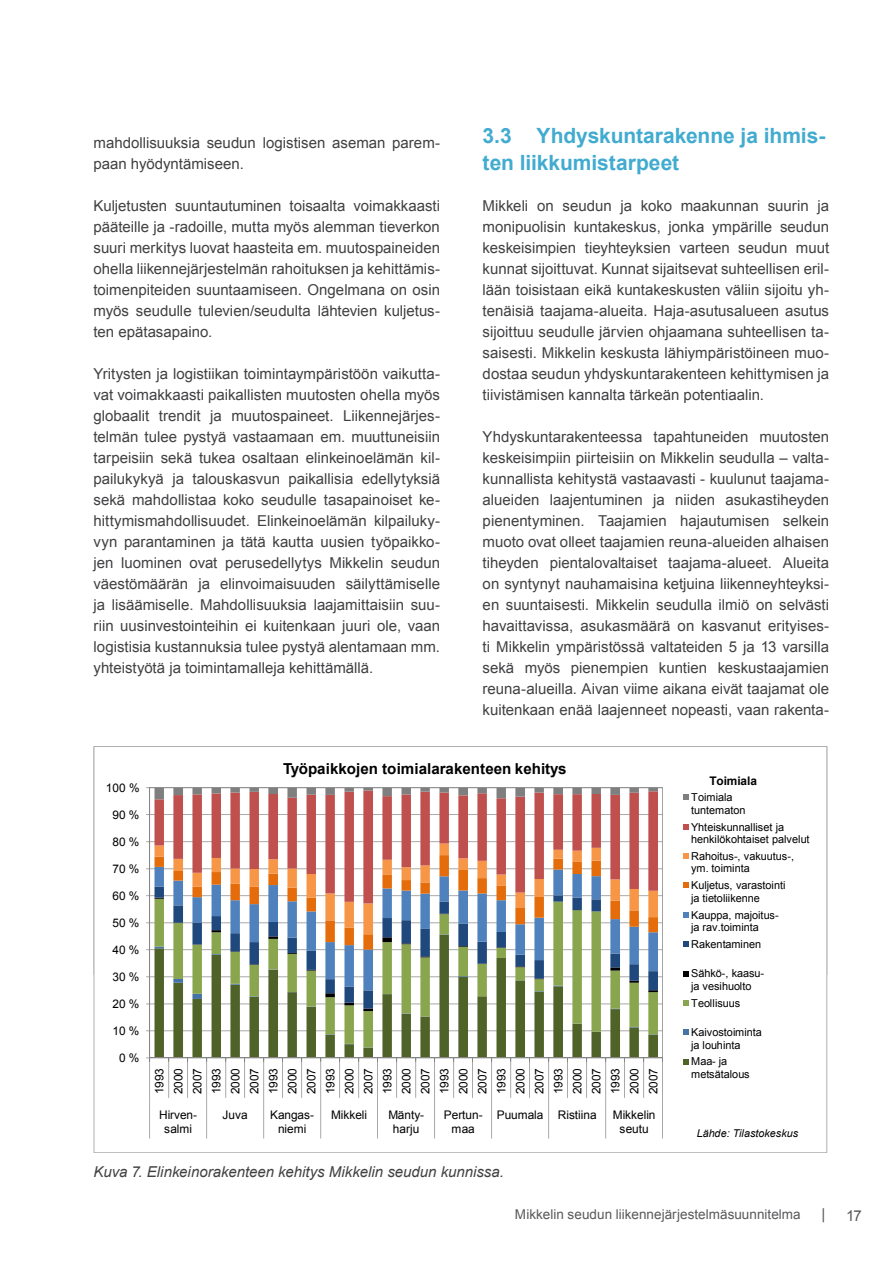
<style>
.page{position:relative;width:893px;height:1263px;background:#fff}
.page>*{position:absolute;margin:0;border:0;box-sizing:border-box;transform-origin:0 0}
.t1{font:700 21px/27px "Arial";letter-spacing:-.005em;color:#41abd0}
.t2{font:700 15.15px "Arial";color:#000}
.t3{font:15px/21px "Arial";color:#414042;text-align:justify}
.t4{font:italic 15px "Arial";color:#414042}
.t5{font:15px "Arial";color:#58595b}
.t6{font:13.5px "Arial";letter-spacing:.005em;color:#58595b}
.t7{font:11.85px/19px "Arial";color:#000;text-align:center}
.t8{font:700 11.85px "Arial";letter-spacing:-.005em;color:#000}
.t9{font:10.95px/12.5px "Arial";color:#000}
.t10{font:italic 10.8px "Arial";letter-spacing:.005em;color:#000}
</style>
<div class="page">
<svg style="left:94px;top:746px;width:733px;height:407px"></svg>
<div style="left:689px;top:1123px;width:126px;height:19px;background:#fff"></div>
<p class="t3" style="left:94px;top:132px;width:348px">mahdollisuuksia seudun logistisen aseman parem&shy;paan hyödyntämiseen.</p>
<p class="t3" style="left:94px;top:195px;width:348px">Kuljetusten suuntautuminen toisaalta voimakkaasti pääteille ja -radoille, mutta myös alemman tieverkon suuri merkitys luovat haasteita em. muutospaineiden ohella liikennejärjestelmän rahoituksen ja kehittämis&shy;toimenpiteiden suuntaamiseen. Ongelmana on osin myös seudulle tulevien/seudulta lähtevien kuljetus&shy;ten epätasapaino.</p>
<p class="t3" style="left:94px;top:363px;width:348px">Yritysten ja logistiikan toimintaympäristöön vaikutta&shy;vat voimakkaasti paikallisten muutosten ohella myös globaalit trendit ja muutospaineet. Liikennejärjes&shy;telmän tulee pystyä vastaamaan em. muuttuneisiin tarpeisiin sekä tukea osaltaan elinkeinoelämän kil&shy;pailukykyä ja talouskasvun paikallisia edellytyksiä sekä mahdollistaa koko seudulle tasapainoiset ke&shy;hittymismahdollisuudet. Elinkeinoelämän kilpailuky&shy;vyn parantaminen ja tätä kautta uusien työpaikko&shy;jen luominen ovat perusedellytys Mikkelin seudun väestömäärän ja elinvoimaisuuden säilyttämiselle ja lisäämiselle. Mahdollisuuksia laajamittaisiin suu&shy;riin uusinvestointeihin ei kuitenkaan juuri ole, vaan logistisia kustannuksia tulee pystyä alentamaan mm. yhteistyötä ja toimintamalleja kehittämällä.</p>
<h1 class="t1" style="left:483px;top:123px;width:344px">3.3 Yhdyskuntarakenne ja ihmis&shy;ten liikkumistarpeet</h1>
<p class="t3" style="left:483px;top:195px;width:348px">Mikkeli on seudun ja koko maakunnan suurin ja monipuolisin kuntakeskus, jonka ympärille seudun keskeisimpien tieyhteyksien varteen seudun muut kunnat sijoittuvat. Kunnat sijaitsevat suhteellisen eril&shy;lään toisistaan eikä kuntakeskusten väliin sijoitu yh&shy;tenäisiä taajama-alueita. Haja-asutusalueen asutus sijoittuu seudulle järvien ohjaamana suhteellisen ta&shy;saisesti. Mikkelin keskusta lähiympäristöineen muo&shy;dostaa seudun yhdyskuntarakenteen kehittymisen ja tiivistämisen kannalta tärkeän potentiaalin.</p>
<p class="t3" style="left:483px;top:426px;width:348px">Yhdyskuntarakenteessa tapahtuneiden muutosten keskeisimpiin piirteisiin on Mikkelin seudulla – valta&shy;kunnallista kehitystä vastaavasti - kuulunut taajama&shy;alueiden laajentuminen ja niiden asukastiheyden pienentyminen. Taajamien hajautumisen selkein muoto ovat olleet taajamien reuna-alueiden alhaisen tiheyden pientalovaltaiset taajama-alueet. Alueita on syntynyt nauhamaisina ketjuina liikenneyhteyksi&shy;en suuntaisesti. Mikkelin seudulla ilmiö on selvästi havaittavissa, asukasmäärä on kasvanut erityises&shy;ti Mikkelin ympäristössä valtateiden 5 ja 13 varsilla sekä myös pienempien kuntien keskustaajamien reuna-alueilla. Aivan viime aikana eivät taajamat ole kuitenkaan enää laajenneet nopeasti, vaan rakenta-</p>
<p class="t7" style="left:106px;top:778px;width:35px">100 %</p>
<p class="t7" style="left:112px;top:805px;width:28px">90 %</p>
<p class="t7" style="left:112px;top:832px;width:28px">80 %</p>
<p class="t7" style="left:112px;top:859px;width:28px">70 %</p>
<p class="t7" style="left:112px;top:886px;width:28px">60 %</p>
<p class="t7" style="left:112px;top:913px;width:28px">50 %</p>
<p class="t7" style="left:112px;top:940px;width:28px">40 %</p>
<p class="t7" style="left:112px;top:967px;width:28px">30 %</p>
<p class="t7" style="left:112px;top:994px;width:28px">20 %</p>
<p class="t7" style="left:112px;top:1021px;width:28px">10 %</p>
<p class="t7" style="left:119px;top:1048px;width:22px">0 %</p>
<p class="t2" style="left:283px;top:759px;width:285px">Työpaikkojen toimialarakenteen kehitys</p>
<p class="t7" style="left:150px;top:1094px;width:28px;text-align:justify;rotate:-90deg">1993<br>2000<br>2007<br>1993<br>2000<br>2007<br>1993<br>2000<br>2007<br>1993<br>2000<br>2007<br>1993<br>2000<br>2007<br>1993<br>2000<br>2007<br>1993<br>2000<br>2007<br>1993<br>2000<br>2007<br>1993<br>2000<br>2007</p>
<p class="t7" style="left:159px;top:1108px;width:39px;line-height:13.5px">Hirven&shy;salmi</p>
<p class="t7" style="left:223px;top:1106px;width:27px">Juva</p>
<p class="t7" style="left:270px;top:1108px;width:46px;line-height:13.5px">Kangas&shy;niemi</p>
<p class="t7" style="left:331px;top:1106px;width:38px">Mikkeli</p>
<p class="t7" style="left:388px;top:1108px;width:37px;line-height:13.5px">Mänty&shy;harju</p>
<p class="t7" style="left:444px;top:1108px;width:40px;line-height:13.5px">Pertun&shy;maa</p>
<p class="t7" style="left:497px;top:1106px;width:101px">Puumala Ristiina</p>
<p class="t7" style="left:613px;top:1108px;width:44px;line-height:13.5px">Mikkelin seutu</p>
<p class="t4" style="left:94px;top:1162px;width:412px">Kuva 7. Elinkeinorakenteen kehitys Mikkelin seudun kunnissa.</p>
<p class="t8" style="left:709px;top:773px;width:49px">Toimiala</p>
<p class="t9" style="left:691px;top:791px;width:56px">Toimiala tuntematon</p>
<p class="t9" style="left:691px;top:820px;width:120px">Yhteiskunnalliset ja henkilökohtaiset palvelut</p>
<p class="t9" style="left:691px;top:850px;width:104px">Rahoitus-, vakuutus-, ym. toiminta</p>
<p class="t9" style="left:691px;top:879px;width:96px">Kuljetus, varastointi ja tietoliikenne</p>
<p class="t9" style="left:691px;top:908px;width:89px">Kauppa, majoitus&shy;ja rav.toiminta</p>
<p class="t9" style="left:691px;top:938px;width:71px">Rakentaminen</p>
<p class="t9" style="left:691px;top:967px;width:74px">Sähkö-, kaasu&shy;ja vesihuolto</p>
<p class="t9" style="left:691px;top:997px;width:50px">Teollisuus</p>
<p class="t9" style="left:691px;top:1026px;width:72px">Kaivostoiminta ja louhinta</p>
<p class="t9" style="left:691px;top:1055px;width:60px">Maa- ja metsätalous</p>
<p class="t10" style="left:697px;top:1126px;width:103px">Lähde: Tilastokeskus</p>
<p class="t6" style="left:515px;top:1205px;width:287px">Mikkelin seudun liikennejärjestelmäsuunnitelma</p>
<p class="t5" style="left:821px;top:1204px;width:5px">|</p>
<p class="t5" style="left:846px;top:1205px;width:17px">17</p>
</div>
